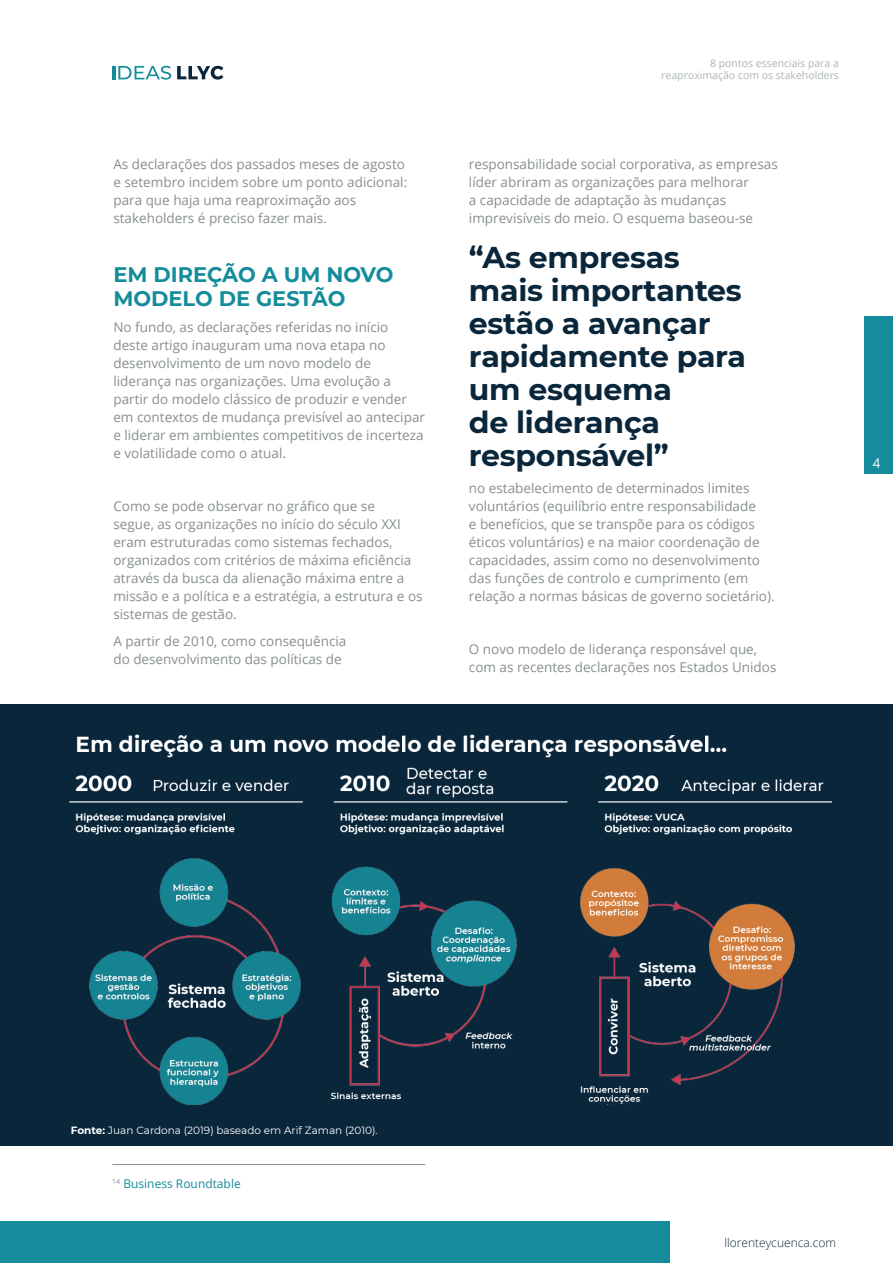
<style>
.page{position:relative;width:893px;height:1263px;background:#fff}
.page>*{position:absolute;margin:0;border:0;box-sizing:border-box;transform-origin:0 0}
.Destacado_cuadrado_v{font:700 30px/33px "Montserrat";letter-spacing:-.01em;color:#0a263b}
.Texto_de_corrido___C{font:700 21px/24px "Montserrat";color:#148c9c}
.Texto_de_corrido___C-2{font:13.5px/18px "Open Sans";color:#878e90}
.t1{font:13.5px "Open Sans";color:#fff}
.Texto_de_corrido___C-3{font:12px "Open Sans";color:#148c9c}
.t2{font:300 12px "Open Sans";color:#0a263b}
.t3{font:10.5px/12px "Open Sans";color:#acb4b6;text-align:right}
.t4{font:10.5px "Montserrat";color:#fff}
.s1{font-weight:700}
</style>
<div class="page">
<svg style="left:112px;top:66px;width:59px;height:14px"></svg>
<svg style="left:177px;top:66px;width:46px;height:14px"></svg>
<div style="left:864px;top:316px;width:29px;height:158px;background:#148c9c"></div>
<div style="left:0;top:1221px;width:669px;height:42px;background:#148c9c"></div>
<hr style="left:112px;top:1164px;width:313px;height:1px;background:#878e90">
<div style="left:0;top:705px;width:893px;height:441px;background:#0a263b"></div>
<img style="left:70px;top:734px;width:761px;height:370px">
<p class="Texto_de_corrido___C-2" style="left:113px;top:155px;width:295px">As declarações dos passados meses de agosto e setembro incidem sobre um ponto adicional: para que haja uma reaproximação aos stakeholders é preciso fazer mais.</p>
<p class="Texto_de_corrido___C" style="left:113px;top:261px;width:282px">EM DIREÇÃO A UM NOVO<br>MODELO DE GESTÃO</p>
<p class="Texto_de_corrido___C-2" style="left:113px;top:318px;width:313px">No fundo, as declarações referidas no início deste artigo inauguram uma nova etapa no desenvolvimento de um novo modelo de liderança nas organizações. Uma evolução a partir do modelo clássico de produzir e vender em contextos de mudança previsível ao antecipar e liderar em ambientes competitivos de incerteza e volatilidade como o atual.</p>
<p class="Texto_de_corrido___C-2" style="left:113px;top:497px;width:311px">Como se pode observar no gráfico que se<br>segue, as organizações no início do século XXI eram estruturadas como sistemas fechados, organizados com critérios de máxima eficiência através da busca da alienação máxima entre a missão e a política e a estratégia, a estrutura e os sistemas de gestão.</p>
<p class="Texto_de_corrido___C-2" style="left:113px;top:632px;width:235px">A partir de 2010, como consequência do desenvolvimento das políticas de</p>
<p class="t3" style="left:661px;top:57px;width:179px">8 pontos essenciais para a reaproximação com os stakeholders</p>
<p class="Texto_de_corrido___C-2" style="left:469px;top:155px;width:310px">responsabilidade social corporativa, as empresas líder abriram as organizações para melhorar<br>a capacidade de adaptação às mudanças imprevisíveis do meio. O esquema baseou-se</p>
<p class="Destacado_cuadrado_v" style="left:469px;top:240px;width:279px">“As empresas mais importantes estão a avançar rapidamente para um esquema<br>de liderança responsável”</p>
<p class="Texto_de_corrido___C-2" style="left:469px;top:479px;width:307px">no estabelecimento de determinados limites voluntários (equilíbrio entre responsabilidade<br>e benefícios, que se transpõe para os códigos éticos voluntários) e na maior coordenação de capacidades, assim como no desenvolvimento das funções de controlo e cumprimento (em relação a normas básicas de governo societário).</p>
<p class="Texto_de_corrido___C-2" style="left:469px;top:640px;width:309px">O novo modelo de liderança responsável que, com as recentes declarações nos Estados Unidos</p>
<p class="t1" style="left:873px;top:454px;width:9px">4</p>
<p class="t4" style="left:71px;top:1123px;width:309px"><span class="s1">Fonte:</span> Juan Cardona (2019) baseado em Arif Zaman (2010).</p>
<p class="Texto_de_corrido___C-3" style="left:112px;top:1175px;width:130px"><sup>14</sup> Business Roundtable</p>
<p class="t2" style="left:724px;top:1234px;width:113px">llorenteycuenca.com</p>
</div>
